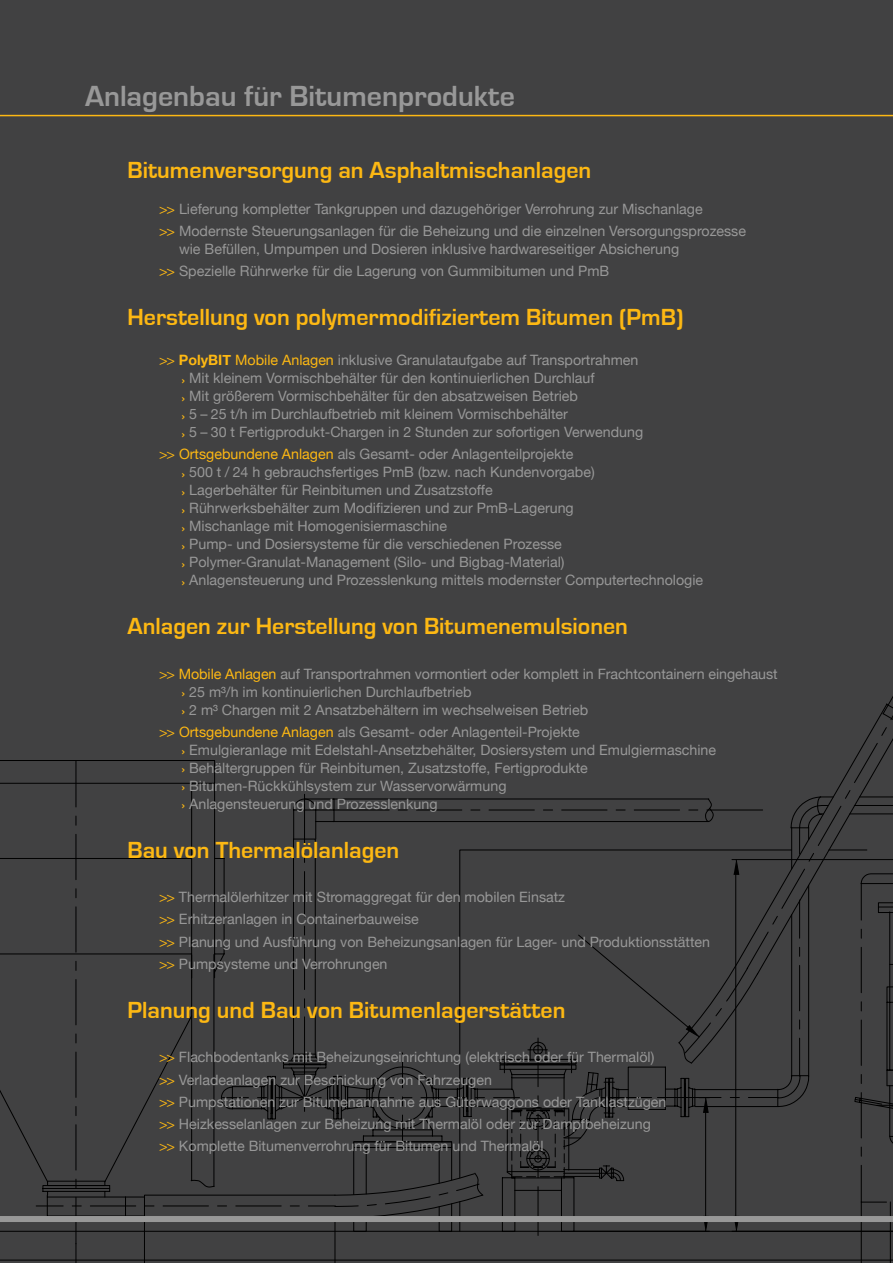
<style>
.page{position:relative;width:893px;height:1263px;background:#414142}
.page>*{position:absolute;margin:0;border:0;box-sizing:border-box;transform-origin:0 0}
.t1{font:700 30px "Eurostile";color:#989898}
.t2{font:700 24px "Eurostile";color:#fdb813}
.t3{font:14.25px/18px "Helvetica Neue";color:#989898}
.s1{color:#fdb813}
.s2{font-weight:700;color:#fdb813}
</style>
<div class="page">
<svg style="left:0;top:760px;width:144px;height:472px"></svg>
<hr style="left:76px;top:834px;width:1px;height:46px;background:#000">
<hr style="left:76px;top:760px;width:1px;height:47px;background:#000">
<hr style="left:76px;top:1197px;width:1px;height:47px;background:#000">
<svg style="left:0;top:858px;width:144px;height:339px"></svg>
<svg style="left:47px;top:973px;width:97px;height:243px"></svg>
<hr style="left:90px;top:1262px;width:803px;height:1px;background:#000">
<svg style="left:76px;top:1243px;width:1px;height:20px"></svg>
<svg style="left:191px;top:796px;width:702px;height:467px"></svg>
<svg style="left:459px;top:1055px;width:434px;height:176px"></svg>
<svg style="left:293px;top:788px;width:600px;height:267px"></svg>
<div style="left:0;top:1216px;width:893px;height:6px;background:#989898"></div>
<hr style="left:0;top:115px;width:893px;height:1px;background:#fdb813">
<h1 class="t1" style="left:85px;top:80px;width:431px">Anlagenbau für Bitumenprodukte</h1>
<h2 class="t2" style="left:128px;top:157px;width:465px">Bitumenversorgung an Asphaltmischanlagen</h2>
<p class="t3" style="left:159px;top:197px;width:588px;line-height:22.2px"><span class="s1">&gt;&gt;</span> Lieferung kompletter Tankgruppen und dazugehöriger Verrohrung zur Mischanlage<br><span class="s1">&gt;&gt;</span> Modernste Steuerungsanlagen für die Beheizung und die einzelnen Versorgungsprozesse</p>
<p class="t3" style="left:159px;top:237px;width:522px;line-height:22.2px;text-indent:20px">wie Befüllen, Umpumpen und Dosieren inklusive hardwareseitiger Absicherung <span class="s1">&gt;&gt;</span> Spezielle Rührwerke für die Lagerung von Gummibitumen und PmB</p>
<h2 class="t2" style="left:128px;top:304px;width:557px">Herstellung von polymermodifiziertem Bitumen (PmB)</h2>
<p class="t3" style="left:182px;top:351px;width:463px;text-indent:-23px"><span class="s1">&gt;&gt;</span> <span class="s2">PolyBIT</span> <span class="s1">Mobile Anlagen</span> inklusive Granulataufgabe auf Transportrahmen <span class="s1">›</span> Mit kleinem Vormischbehälter für den kontinuierlichen Durchlauf<br><span class="s1">›</span> Mit größerem Vormischbehälter für den absatzweisen Betrieb<br><span class="s1">›</span> 5 – 25 t/h im Durchlaufbetrieb mit kleinem Vormischbehälter<br><span class="s1">›</span> 5 – 30 t Fertigprodukt-Chargen in 2 Stunden zur sofortigen Verwendung</p>
<p class="t3" style="left:182px;top:445px;width:523px;text-indent:-23px"><span class="s1">&gt;&gt; Ortsgebundene Anlagen</span> als Gesamt- oder Anlagenteilprojekte<br><span class="s1">›</span> 500 t / 24 h gebrauchsfertiges PmB (bzw. nach Kundenvorgabe)<br><span class="s1">›</span> Lagerbehälter für Reinbitumen und Zusatzstoffe<br><span class="s1">›</span> Rührwerksbehälter zum Modifizieren und zur PmB-Lagerung<br><span class="s1">›</span> Mischanlage mit Homogenisiermaschine<br><span class="s1">›</span> Pump- und Dosiersysteme für die verschiedenen Prozesse<br><span class="s1">›</span> Polymer-Granulat-Management (Silo- und Bigbag-Material)<br><span class="s1">›</span> Anlagensteuerung und Prozesslenkung mittels modernster Computertechnologie</p>
<h2 class="t2" style="left:128px;top:613px;width:502px">Anlagen zur Herstellung von Bitumenemulsionen</h2>
<p class="t3" style="left:182px;top:664px;width:598px;text-indent:-23px"><span class="s1">&gt;&gt; Mobile Anlagen</span> auf Transportrahmen vormontiert oder komplett in Frachtcontainern eingehaust <span class="s1">›</span> 25 m³/h im kontinuierlichen Durchlaufbetrieb<br><span class="s1">›</span> 2 m³ Chargen mit 2 Ansatzbehältern im wechselweisen Betrieb</p>
<p class="t3" style="left:182px;top:723px;width:536px;text-indent:-22px"><span class="s1">&gt;&gt; Ortsgebundene Anlagen</span> als Gesamt- oder Anlagenteil-Projekte<br><span class="s1">›</span> Emulgieranlage mit Edelstahl-Ansetzbehälter, Dosiersystem und Emulgiermaschine <span class="s1">›</span> Behältergruppen für Reinbitumen, Zusatzstoffe, Fertigprodukte<br><span class="s1">›</span> Bitumen-Rückkühlsystem zur Wasservorwärmung<br><span class="s1">›</span> Anlagensteuerung und Prozesslenkung</p>
<h2 class="t2" style="left:128px;top:837px;width:273px">Bau von Thermalölanlagen</h2>
<p class="t3" style="left:159px;top:886px;width:553px;line-height:22.2px"><span class="s1">&gt;&gt;</span> Thermalölerhitzer mit Stromaggregat für den mobilen Einsatz<br><span class="s1">&gt;&gt;</span> Erhitzeranlagen in Containerbauweise<br><span class="s1">&gt;&gt;</span> Planung und Ausführung von Beheizungsanlagen für Lager- und Produktionsstätten <span class="s1">&gt;&gt;</span> Pumpsysteme und Verrohrungen</p>
<h2 class="t2" style="left:128px;top:997px;width:439px">Planung und Bau von Bitumenlagerstätten</h2>
<p class="t3" style="left:159px;top:1046px;width:509px;line-height:22.2px"><span class="s1">&gt;&gt;</span> Flachbodentanks mit Beheizungseinrichtung (elektrisch oder für Thermalöl) <span class="s1">&gt;&gt;</span> Verladeanlagen zur Beschickung von Fahrzeugen<br><span class="s1">&gt;&gt;</span> Pumpstationen zur Bitumenannahme aus Güterwaggons oder Tanklastzügen <span class="s1">&gt;&gt;</span> Heizkesselanlagen zur Beheizung mit Thermalöl oder zur Dampfbeheizung <span class="s1">&gt;&gt;</span> Komplette Bitumenverrohrung für Bitumen und Thermalöl</p>
</div>
